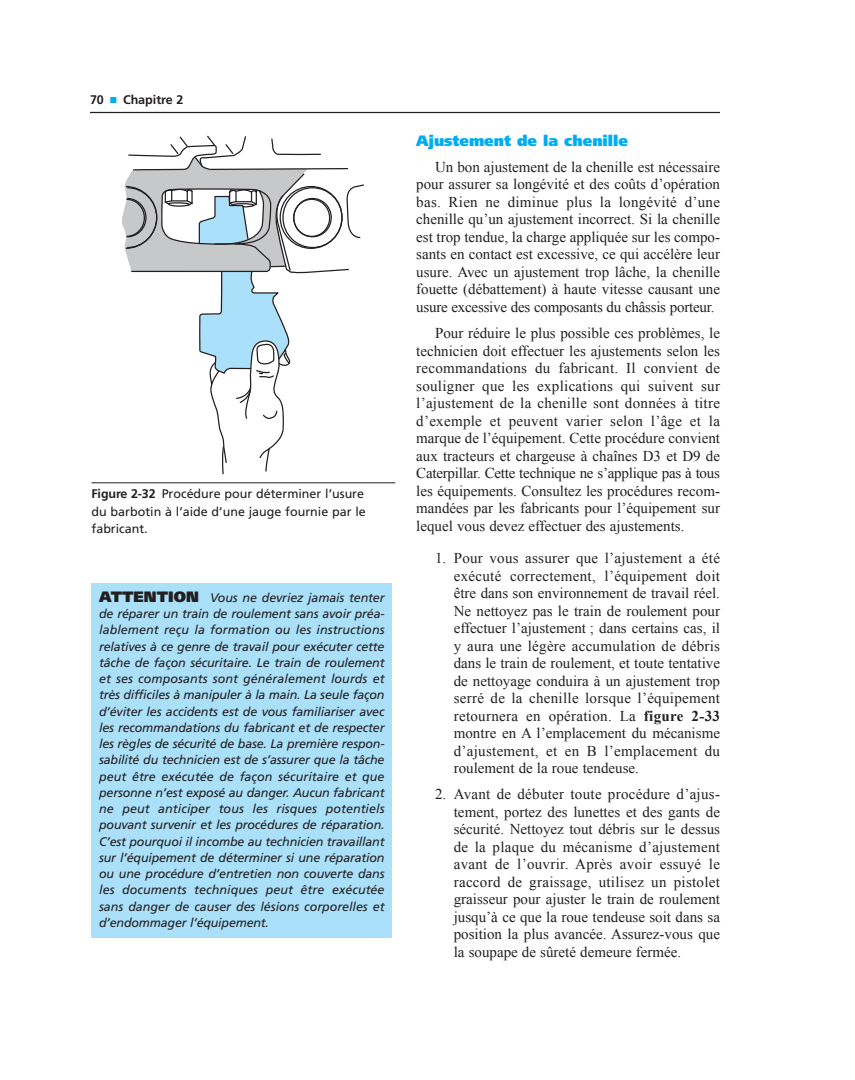
<style>
.page{position:relative;width:855px;height:1080px;background:#fff}
.page>*{position:absolute;margin:0;border:0;box-sizing:border-box;transform-origin:0 0}
.t1{font:15px/17.5px "Times New Roman";color:#231f20;text-align:justify}
.t2{font:900 15px "Frutiger";color:#00aeef}
.t3{font:italic 12.5px/16.2px "Frutiger";color:#231f20;text-align:justify}
.t4{font:12.5px/17.5px "Frutiger";color:#231f20}
.t5{font:700 12.5px "Frutiger";color:#231f20}
.s1{color:#00aeef}
.s2{font-weight:700}
.s3{font-weight:900;font-style:normal;font-size:15px}
</style>
<div class="page">
<hr style="left:90px;top:112px;width:630px;height:1px;background:#231f20">
<div style="left:92px;top:583px;width:300px;height:354px;background:#aae0f9"></div>
<svg style="left:122px;top:135px;width:242px;height:340px"></svg>
<hr style="left:92px;top:482px;width:303px;height:1px;background:#231f20">
<p class="t5" style="left:90px;top:95px;width:95px">70 <span class="s1">■</span> Chapitre 2</p>
<p class="t4" style="left:92px;top:486px;width:276px"><span class="s2">Figure 2-32</span> Procédure pour déterminer l’usure du barbotin à l’aide d’une jauge fournie par le fabricant.</p>
<p class="t3" style="left:99px;top:590px;width:287px"><span class="s3">ATTENTION</span> Vous ne devriez jamais tenter de réparer un train de roulement sans avoir préa - lablement reçu la formation ou les instructions relatives à ce genre de travail pour exécuter cette tâche de façon sécuritaire. Le train de roulement et ses composants sont généralement lourds et très difficiles à manipuler à la main. La seule façon d’éviter les accidents est de vous familiariser avec les recommandations du fabricant et de respecter les règles de sécurité de base. La pre mière respon&shy;sabilité du technicien est de s’assurer que la tâche peut être exécutée de façon sécuritaire et que personne n’est exposé au danger. Aucun fabricant ne peut anticiper tous les risques potentiels pouvant survenir et les procédures de réparation.<br>C’est pourquoi il incombe au techni cien travaillant sur l’équipement de déterminer si une réparation ou une procédure d’entretien non couverte dans les documents techniques peut être exécutée sans danger de causer des lésions corpo relles et d’endommager l’équipement.</p>
<p class="t2" style="left:416px;top:135px;width:213px">Ajustement de la chenille</p>
<p class="t1" style="left:416px;top:158px;width:305px;text-indent:19px">Un bon ajustement de la chenille est nécessaire pour assurer sa longévité et des coûts d’opération bas. Rien ne diminue plus la longévité d’une chenille qu’un ajustement incorrect. Si la chenille est trop tendue, la charge appliquée sur les compo - sants en contact est excessive, ce qui accélère leur usure. Avec un ajustement trop lâche, la chenille fouette (débattement) à haute vitesse causant une usure excessive des composants du châssis porteur.</p>
<p class="t1" style="left:416px;top:324px;width:305px;text-indent:19px">Pour réduire le plus possible ces problèmes, le technicien doit effectuer les ajustements selon les recommandations du fabricant. Il convient de souligner que les explications qui suivent sur l’ajustement de la chenille sont données à titre d’exemple et peuvent varier selon l’âge et la marque de l’équipement. Cette procédure convient aux tracteurs et chargeuse à chaînes D3 et D9 de Caterpillar. Cette technique ne s’applique pas à tous les équipements. Consultez les procédures recom&shy;mandées par les fabricants pour l’équi pement sur lequel vous devez effectuer des ajustements.</p>
<p class="t1" style="left:454px;top:549px;width:268px;text-indent:-19px">1. Pour vous assurer que l’ajustement a été exécuté correctement, l’équipement doit être dans son environnement de travail réel.<br>Ne nettoyez pas le train de roulement pour effectuer l’ajuste ment ; dans certains cas, il y aura une légère accumulation de débris dans le train de roule ment, et toute tentative de nettoyage conduira à un ajustement trop serré de la chenille lorsque l’équipement retournera en opération. La <span class="s2">figure 2-33 </span>montre en A l’emplacement du mécanisme d’ajustement, et en B l’emplacement du roulement de la roue tendeuse.</p>
<p class="t1" style="left:454px;top:786px;width:268px;text-indent:-19px">2. Avant de débuter toute procédure d’ajus - tement, portez des lunettes et des gants de sécurité. Nettoyez tout débris sur le dessus de la plaque du mécanisme d’ajustement avant de l’ouvrir. Après avoir essuyé le raccord de graissage, utilisez un pistolet graisseur pour ajuster le train de roulement jusqu’à ce que la roue tendeuse soit dans sa position la plus avancée. Assurez-vous que la soupape de sûreté demeure fermée.</p>
</div>
